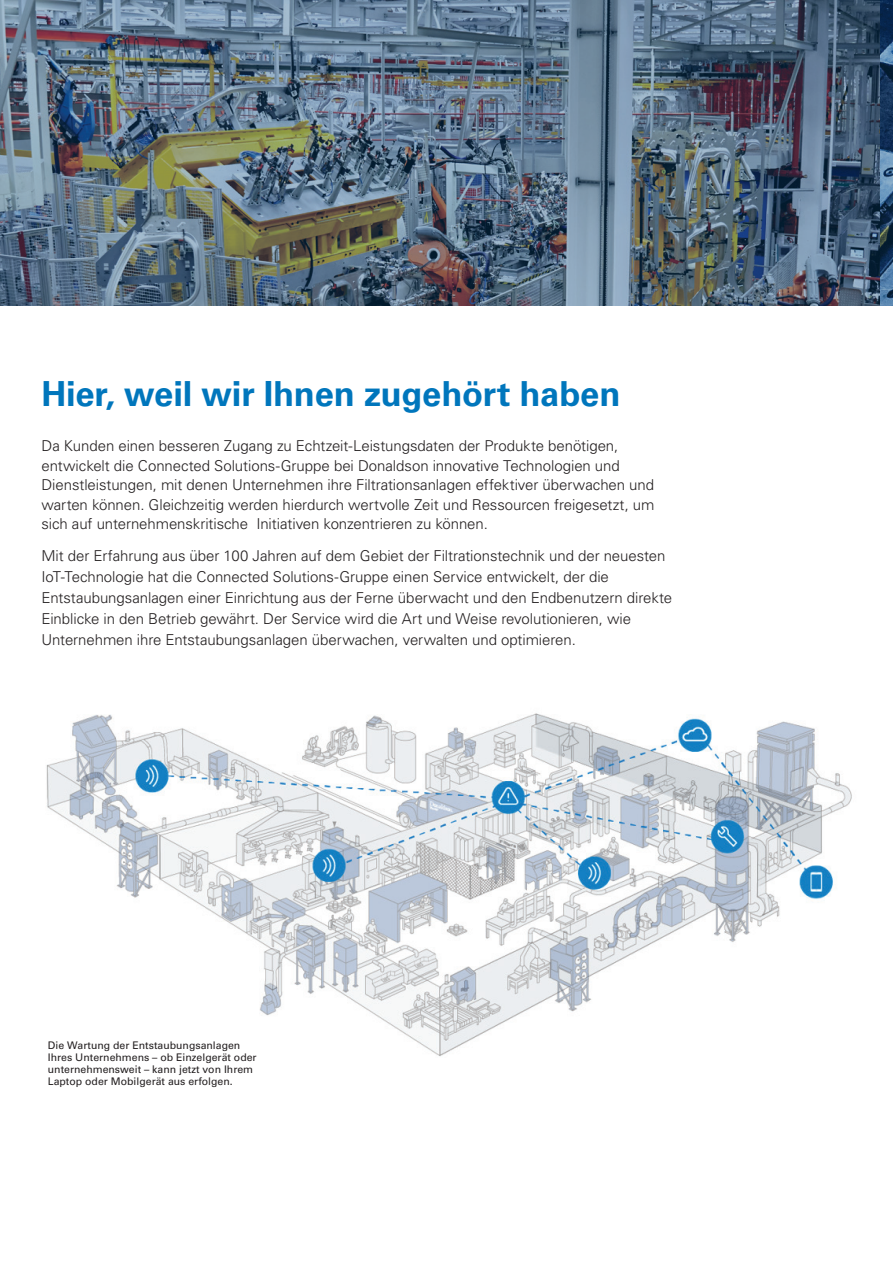
<style>
.page{position:relative;width:893px;height:1263px;background:#fff}
.page>*{position:absolute;margin:0;border:0;box-sizing:border-box;transform-origin:0 0}
.t1{font:700 34.5px "Univers";letter-spacing:-.005em;color:#0076bc}
.t2{font:300 15px/19.5px "Univers LT Pro 45";letter-spacing:-.005em;color:#231f20}
.t3{font:10.5px/12px "Univers LT Pro 55 Roman";color:#231f20}
</style>
<div class="page">
<img style="left:46px;top:713px;width:806px;height:344px">
<img style="left:0;top:0;width:880px;height:305px">
<img style="left:880px;top:0;width:13px;height:305px">
<h1 class="t1" style="left:41px;top:374px;width:581px">Hier, weil wir Ihnen zugehört haben</h1>
<p class="t2" style="left:41px;top:436px;width:615px">Da Kunden einen besseren Zugang zu Echtzeit-Leistungsdaten der Produkte benötigen, entwickelt die Connected Solutions-Gruppe bei Donaldson innovative Technologien und Dienstleistungen, mit denen Unternehmen ihre Filtrationsanlagen effektiver überwachen und warten können. Gleichzeitig werden hierdurch wertvolle Zeit und Ressourcen freigesetzt, um sich auf unternehmenskritische Initiativen konzentrieren zu können.</p>
<p class="t2" style="left:41px;top:545px;width:632px;line-height:21px">Mit der Erfahrung aus über 100 Jahren auf dem Gebiet der Filtrationstechnik und der neuesten IoT-Technologie hat die Connected Solutions-Gruppe einen Service entwickelt, der die Entstaubungsanlagen einer Einrichtung aus der Ferne überwacht und den Endbenutzern direkte Einblicke in den Betrieb gewährt. Der Service wird die Art und Weise revolutionieren, wie Unternehmen ihre Entstaubungsanlagen überwachen, verwalten und optimieren.</p>
<p class="t3" style="left:48px;top:1040px;width:210px">Die Wartung der Entstaubungsanlagen Ihres Unternehmens – ob Einzelgerät oder unternehmensweit – kann jetzt von Ihrem Laptop oder Mobilgerät aus erfolgen.</p>
</div>
